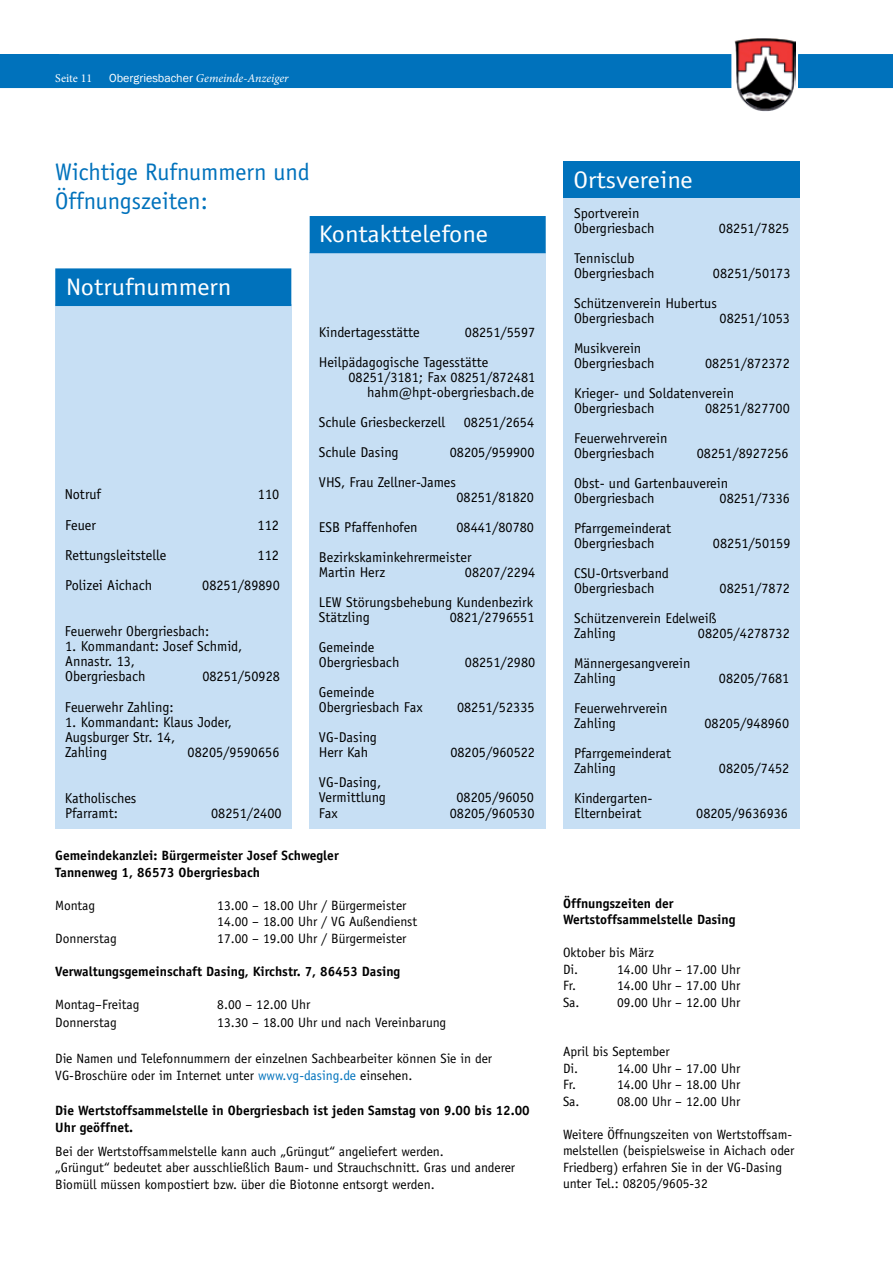
<style>
.page{position:relative;width:893px;height:1263px;background:#fff}
.page>*{position:absolute;margin:0;border:0;box-sizing:border-box;transform-origin:0 0}
.t1{font:24px "Officina Sans";color:#fff;scale:1.1 1}
.t2{font:24px "Officina Sans";color:#0072bc}
.t3{font:14.4px/15.1px "Officina Sans";color:#000}
.t4{font:14.25px/15px "Officina Sans";color:#000}
.t5{font:13.5px/16.5px "Officina Sans";color:#000}
.t6{font:700 13.5px/16.5px "Officina Sans";color:#000}
.t7{font:italic 12px "Minion Pro";color:#fff}
.t8{font:12px "Minion Pro";color:#fff}
.s1{font-family:"Franklin Gothic";font-style:normal}
.s2{color:#0072bc}
</style>
<div class="page">
<div style="left:563px;top:198px;width:236px;height:630px;background:#c7dff4"></div>
<div style="left:55px;top:304px;width:236px;height:524px;background:#c7dff4"></div>
<div style="left:56px;top:269px;width:235px;height:36px;background:#0072bc"></div>
<div style="left:55px;top:268px;width:236px;height:38px;border:2px solid #0072bc"></div>
<div style="left:310px;top:252px;width:236px;height:576px;background:#c7dff4"></div>
<div style="left:310px;top:216px;width:236px;height:37px;background:#0072bc"></div>
<div style="left:563px;top:162px;width:236px;height:36px;background:#0072bc"></div>
<div style="left:798px;top:54px;width:95px;height:34px;background:#0072bc"></div>
<div style="left:1px;top:55px;width:730px;height:32px;background:#0072bc"></div>
<div style="left:0;top:54px;width:731px;height:34px;border:2px solid #0072bc"></div>
<img style="left:734px;top:38px;width:61px;height:74px">
<p class="t8" style="left:55px;top:70px;width:38px">Seite 11</p>
<p class="t7" style="left:109px;top:70px;width:181px"><span class="s1">Obergriesbacher</span> Gemeinde-Anzeiger</p>
<h1 class="t2" style="left:55px;top:158px;width:256px">Wichtige Rufnummern und</h1>
<h1 class="t1" style="left:573px;top:166px;width:110px">Ortsvereine</h1>
<h1 class="t2" style="left:55px;top:187px;width:154px">Öffnungszeiten:</h1>
<p class="t4" style="left:574px;top:205px;width:82px">Sportverein<br>Obergriesbach</p>
<h1 class="t1" style="left:319px;top:220px;width:155px">Kontakttelefone</h1>
<p class="t4" style="left:719px;top:220px;width:72px">08251/7825</p>
<h1 class="t1" style="left:66px;top:273px;width:152px">Notrufnummern</h1>
<p class="t3" style="left:65px;top:487px;width:38px">Notruf</p>
<p class="t3" style="left:258px;top:487px;width:23px">110</p>
<p class="t3" style="left:65px;top:517px;width:32px">Feuer</p>
<p class="t3" style="left:258px;top:517px;width:23px">112</p>
<p class="t3" style="left:65px;top:548px;width:103px">Rettungsleitstelle</p>
<p class="t3" style="left:258px;top:548px;width:23px">112</p>
<p class="t3" style="left:65px;top:578px;width:89px">Polizei Aichach</p>
<p class="t3" style="left:202px;top:578px;width:79px">08251/89890</p>
<p class="t3" style="left:65px;top:623px;width:146px">Feuerwehr Obergriesbach:</p>
<p class="t3" style="left:65px;top:638px;width:179px">1. Kommandant: Josef Schmid,<br>Annastr. 13,<br>Obergriesbach</p>
<p class="t3" style="left:202px;top:669px;width:79px">08251/50928</p>
<p class="t3" style="left:65px;top:699px;width:110px">Feuerwehr Zahling:</p>
<p class="t3" style="left:65px;top:714px;width:168px">1. Kommandant: Klaus Joder,<br>Augsburger Str. 14,<br>Zahling</p>
<p class="t3" style="left:188px;top:745px;width:93px">08205/9590656</p>
<p class="t3" style="left:65px;top:790px;width:73px">Katholisches<br>Pfarramt:</p>
<p class="t3" style="left:211px;top:805px;width:72px">08251/2400</p>
<p class="t4" style="left:319px;top:317px;width:218px;line-height:30px;text-indent:146px">08251/5597<br>Heilpädagogische Tagesstätte</p>
<p class="t4" style="left:348px;top:369px;width:188px;text-align:right">08251/3181; Fax 08251/872481 hahm@hpt-obergriesbach.de</p>
<p class="t4" style="left:319px;top:414px;width:128px">Schule Griesbeckerzell</p>
<p class="t4" style="left:464px;top:414px;width:72px">08251/2654</p>
<p class="t4" style="left:319px;top:444px;width:81px">Schule Dasing</p>
<p class="t4" style="left:319px;top:324px;width:102px">Kindertagesstätte</p>
<p class="t4" style="left:319px;top:437px;width:217px;line-height:30px;text-indent:131px">08205/959900<br>VHS, Frau Zellner-James</p>
<p class="t4" style="left:456px;top:489px;width:79px">08251/81820</p>
<p class="t4" style="left:319px;top:519px;width:100px">ESB Pfaffenhofen</p>
<p class="t4" style="left:319px;top:512px;width:217px;line-height:30px;text-indent:138px">08441/80780<br>Bezirkskaminkehrermeister</p>
<p class="t4" style="left:319px;top:564px;width:68px">Martin Herz</p>
<p class="t4" style="left:319px;top:557px;width:218px;line-height:30px;text-align:right">08207/2294<br>LEW Störungsbehebung Kundenbezirk</p>
<p class="t4" style="left:319px;top:609px;width:52px">Stätzling</p>
<p class="t4" style="left:450px;top:609px;width:86px">0821/2796551</p>
<p class="t4" style="left:319px;top:639px;width:82px">Gemeinde<br>Obergriesbach</p>
<p class="t4" style="left:465px;top:654px;width:72px">08251/2980</p>
<p class="t4" style="left:319px;top:684px;width:105px">Gemeinde<br>Obergriesbach Fax</p>
<p class="t4" style="left:319px;top:729px;width:60px">VG-Dasing<br>Herr Kah</p>
<p class="t4" style="left:319px;top:774px;width:69px;line-height:15.6px">VG-Dasing,<br>Vermittlung</p>
<p class="t4" style="left:457px;top:699px;width:79px">08251/52335</p>
<p class="t4" style="left:450px;top:744px;width:86px">08205/960522</p>
<p class="t4" style="left:456px;top:790px;width:79px">08205/96050</p>
<p class="t4" style="left:319px;top:806px;width:20px">Fax</p>
<p class="t4" style="left:450px;top:806px;width:86px">08205/960530</p>
<p class="t6" style="left:55px;top:847px;width:285px">Gemeindekanzlei: Bürgermeister Josef Schwegler<br>Tannenweg 1, 86573 Obergriesbach</p>
<p class="t5" style="left:55px;top:897px;width:42px">Montag</p>
<p class="t5" style="left:217px;top:897px;width:201px">13.00 – 18.00 Uhr / Bürgermeister<br>14.00 – 18.00 Uhr / VG Außendienst</p>
<p class="t5" style="left:55px;top:930px;width:63px">Donnerstag</p>
<p class="t5" style="left:217px;top:930px;width:191px">17.00 – 19.00 Uhr / Bürgermeister</p>
<p class="t6" style="left:55px;top:963px;width:347px">Verwaltungsgemeinschaft Dasing, Kirchstr. 7, 86453 Dasing</p>
<p class="t5" style="left:55px;top:996px;width:86px">Montag–Freitag</p>
<p class="t5" style="left:217px;top:996px;width:95px">8.00 – 12.00 Uhr</p>
<p class="t5" style="left:55px;top:1014px;width:63px">Donnerstag</p>
<p class="t5" style="left:217px;top:1014px;width:231px">13.30 – 18.00 Uhr und nach Vereinbarung</p>
<p class="t5" style="left:55px;top:1050px;width:438px">Die Namen und Telefonnummern der einzelnen Sachbearbeiter können Sie in der<br>VG-Broschüre oder im Internet unter <span class="s2">www.vg-dasing.de</span> einsehen.</p>
<p class="t6" style="left:55px;top:1102px;width:476px">Die Wertstoffsammelstelle in Obergriesbach ist jeden Samstag von 9.00 bis 12.00<br>Uhr geöffnet.</p>
<p class="t5" style="left:55px;top:1143px;width:461px">Bei der Wertstoffsammelstelle kann auch „Grüngut“ angeliefert werden.<br>„Grüngut“ bedeutet aber ausschließlich Baum- und Strauchschnitt. Gras und anderer<br>Biomüll müssen kompostiert bzw. über die Biotonne entsorgt werden.</p>
<p class="t4" style="left:574px;top:250px;width:82px">Tennisclub<br>Obergriesbach</p>
<p class="t4" style="left:574px;top:258px;width:218px;line-height:30px;text-indent:139px">08251/50173<br>Schützenverein Hubertus</p>
<p class="t4" style="left:574px;top:310px;width:82px">Obergriesbach</p>
<p class="t4" style="left:719px;top:310px;width:72px">08251/1053</p>
<p class="t4" style="left:574px;top:340px;width:82px">Musikverein<br>Obergriesbach</p>
<p class="t4" style="left:574px;top:348px;width:217px;line-height:30px;text-indent:131px">08251/872372<br>Krieger- und Soldatenverein</p>
<p class="t4" style="left:574px;top:400px;width:82px">Obergriesbach</p>
<p class="t4" style="left:705px;top:400px;width:86px">08251/827700</p>
<p class="t4" style="left:574px;top:430px;width:95px">Feuerwehrverein<br>Obergriesbach</p>
<p class="t4" style="left:574px;top:438px;width:216px;line-height:30px;text-indent:123px">08251/8927256<br>Obst- und Gartenbauverein</p>
<p class="t4" style="left:574px;top:490px;width:82px">Obergriesbach</p>
<p class="t4" style="left:719px;top:490px;width:72px">08251/7336</p>
<p class="t4" style="left:574px;top:520px;width:99px">Pfarrgemeinderat<br>Obergriesbach</p>
<p class="t4" style="left:713px;top:535px;width:79px">08251/50159</p>
<p class="t4" style="left:574px;top:565px;width:97px">CSU-Ortsverband<br>Obergriesbach</p>
<p class="t4" style="left:720px;top:580px;width:72px">08251/7872</p>
<p class="t4" style="left:574px;top:610px;width:144px">Schützenverein Edelweiß<br>Zahling</p>
<p class="t4" style="left:698px;top:625px;width:93px">08205/4278732</p>
<p class="t4" style="left:574px;top:655px;width:118px">Männergesangverein<br>Zahling</p>
<p class="t4" style="left:574px;top:700px;width:95px">Feuerwehrverein<br>Zahling</p>
<p class="t4" style="left:574px;top:745px;width:99px">Pfarrgemeinderat<br>Zahling</p>
<p class="t4" style="left:719px;top:670px;width:72px">08205/7681</p>
<p class="t4" style="left:704px;top:715px;width:86px">08205/948960</p>
<p class="t4" style="left:719px;top:760px;width:72px">08205/7452</p>
<p class="t4" style="left:574px;top:790px;width:80px">Kindergarten-<br>Elternbeirat</p>
<p class="t4" style="left:696px;top:805px;width:93px">08205/9636936</p>
<p class="t6" style="left:563px;top:895px;width:174px">Öffnungszeiten der<br>Wertstoffsammelstelle Dasing</p>
<p class="t5" style="left:563px;top:944px;width:93px">Oktober bis März<br>Di.</p>
<p class="t5" style="left:617px;top:961px;width:125px">14.00 Uhr – 17.00 Uhr</p>
<p class="t5" style="left:563px;top:977px;width:15px">Fr.</p>
<p class="t5" style="left:617px;top:977px;width:125px">14.00 Uhr – 17.00 Uhr</p>
<p class="t5" style="left:563px;top:994px;width:18px">Sa.</p>
<p class="t5" style="left:617px;top:994px;width:125px">09.00 Uhr – 12.00 Uhr</p>
<p class="t5" style="left:563px;top:1043px;width:108px">April bis September<br>Di.</p>
<p class="t5" style="left:617px;top:1060px;width:125px">14.00 Uhr – 17.00 Uhr</p>
<p class="t5" style="left:563px;top:1076px;width:15px">Fr.</p>
<p class="t5" style="left:617px;top:1076px;width:125px">14.00 Uhr – 18.00 Uhr</p>
<p class="t5" style="left:563px;top:1093px;width:18px">Sa.</p>
<p class="t5" style="left:617px;top:1093px;width:125px">08.00 Uhr – 12.00 Uhr</p>
<p class="t5" style="left:563px;top:1126px;width:233px">Weitere Öffnungszeiten von Wertstoffsam&shy;melstellen (beispielsweise in Aichach oder Friedberg) erfahren Sie in der VG-Dasing unter Tel.: 08205/9605-32</p>
</div>
